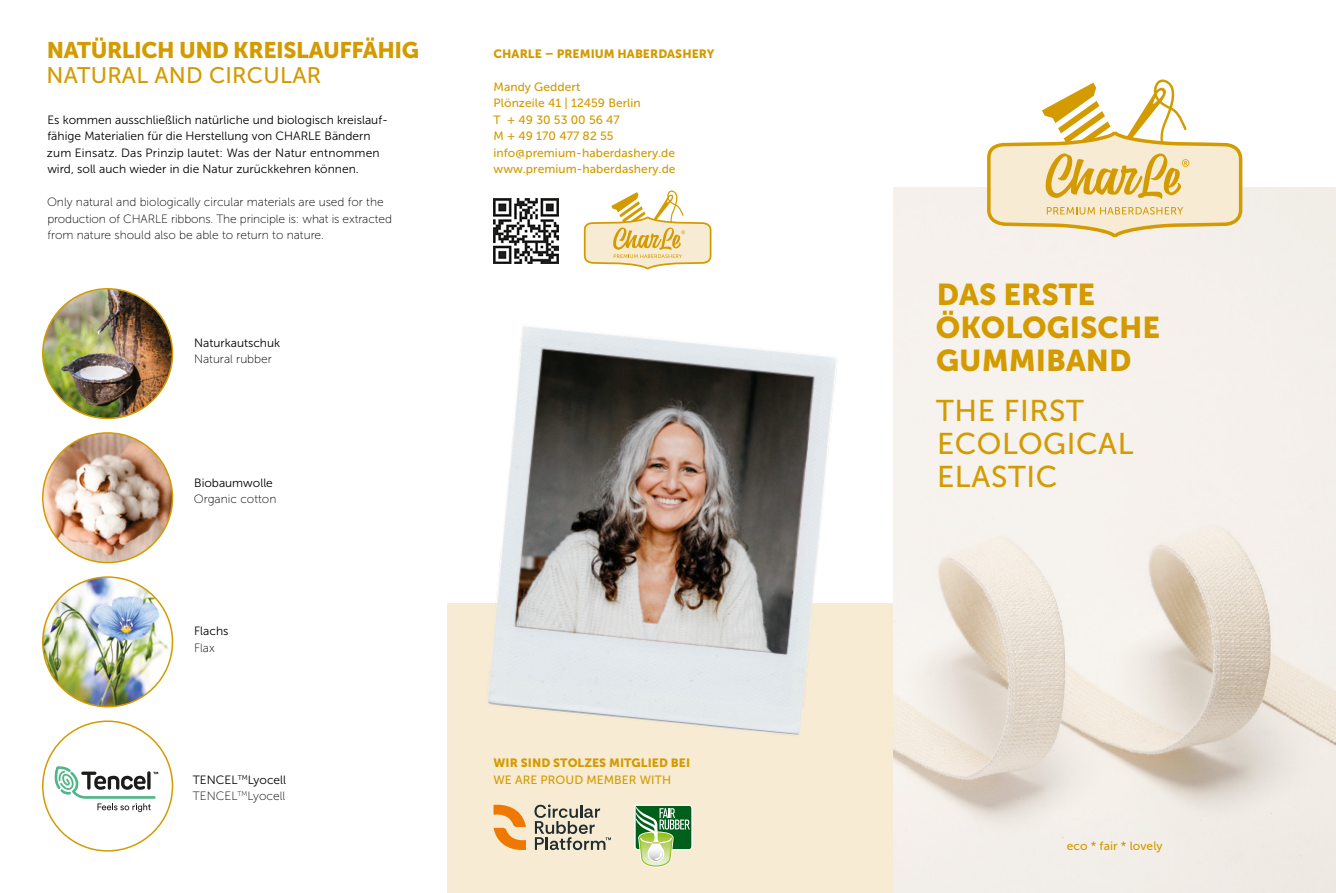
<style>
.page{position:relative;width:1336px;height:893px;background:#fff}
.page>*{position:absolute;margin:0;border:0;box-sizing:border-box;transform-origin:0 0}
.t1{font:30px/33px "Museo Sans 900";color:#d39b00}
.t2{font:30px/33px "Museo Sans 500";letter-spacing:.02em;color:#d39b00}
.t3{font:22.5px "Museo Sans 900";letter-spacing:-.02em;color:#d39b00}
.t4{font:22.5px "Museo Sans 500";letter-spacing:.01em;color:#d39b00}
.t5{font:12px/16.5px "Museo Sans 300";color:#000}
.t6{font:12px/16.5px "Museo Sans 100";color:#000}
.t7{font:12px/16.5px "Museo Sans 500";letter-spacing:.005em;color:#d39b00}
.t8{font:12px "Museo Sans 900";letter-spacing:.005em;color:#d39b00}
</style>
<div class="page">
<div style="left:440px;top:604px;width:453px;height:289px;background:#f7ebd4"></div>
<img style="left:893px;top:187px;width:442px;height:706px">
<svg style="left:986px;top:80px;width:256px;height:157px"></svg>
<svg style="left:583px;top:191px;width:128px;height:78px"></svg>
<img style="left:493px;top:198px;width:65px;height:65px">
<div style="left:0;top:0;width:446px;height:893px;background:#fff"></div>
<img style="left:43px;top:289px;width:129px;height:129px;border-radius:65px">
<img style="left:43px;top:577px;width:129px;height:130px;border-radius:65px">
<svg style="left:54px;top:766px;width:104px;height:46px"></svg>
<img style="left:43px;top:433px;width:129px;height:130px;border-radius:65px">
<svg style="left:534px;top:804px;width:77px;height:46px"></svg>
<svg style="left:493px;top:805px;width:33px;height:45px"></svg>
<svg style="left:634px;top:805px;width:58px;height:62px"></svg>
<img style="left:483px;top:326px;width:358px;height:409px">
<h2 class="t3" style="left:47px;top:37px;width:374px">NATÜRLICH UND KREISLAUFFÄHIG</h2>
<h2 class="t4" style="left:46px;top:62px;width:276px">NATURAL AND CIRCULAR</h2>
<p class="t5" style="left:47px;top:111px;width:343px">Es kommen ausschließlich natürliche und biologisch kreislauf&shy;fähige Materialien für die Herstellung von CHARLE Bändern zum Einsatz. Das Prinzip lautet: Was der Natur entnommen wird, soll auch wieder in die Natur zurückkehren können.</p>
<p class="t6" style="left:47px;top:194px;width:346px">Only natural and biologically circular materials are used for the production of CHARLE ribbons. The principle is: what is extracted from nature should also be able to return to nature.</p>
<p class="t5" style="left:194px;top:334px;width:87px">Naturkautschuk</p>
<p class="t6" style="left:194px;top:351px;width:79px">Natural rubber</p>
<p class="t5" style="left:194px;top:474px;width:80px">Biobaumwolle</p>
<p class="t6" style="left:194px;top:491px;width:84px">Organic cotton</p>
<p class="t5" style="left:194px;top:623px;width:36px">Flachs</p>
<p class="t6" style="left:194px;top:640px;width:22px">Flax</p>
<p class="t5" style="left:193px;top:771px;width:95px">TENCEL<sup>TM</sup>Lyocell</p>
<p class="t6" style="left:193px;top:788px;width:94px">TENCEL<sup>TM</sup>Lyocell</p>
<p class="t8" style="left:493px;top:47px;width:222px">CHARLE – PREMIUM HABERDASHERY</p>
<p class="t7" style="left:493px;top:78px;width:183px">Mandy Geddert<br>Plönzeile 41 | 12459 Berlin<br>T + 49 30 53 00 56 47<br>M + 49 170 477 82 55 info@premium-haberdashery.de www.premium-haberdashery.de</p>
<p class="t8" style="left:493px;top:756px;width:198px">WIR SIND STOLZES MITGLIED BEI</p>
<p class="t7" style="left:493px;top:771px;width:179px">WE ARE PROUD MEMBER WITH</p>
<h1 class="t1" style="left:935px;top:278px;width:226px">DAS ERSTE<br>ÖKOLOGISCHE<br>GUMMIBAND</h1>
<h1 class="t2" style="left:935px;top:394px;width:199px">THE FIRST<br>ECOLOGICAL<br>ELASTIC</h1>
<p class="t7" style="left:1066px;top:837px;width:97px">eco * fair * lovely</p>
</div>
